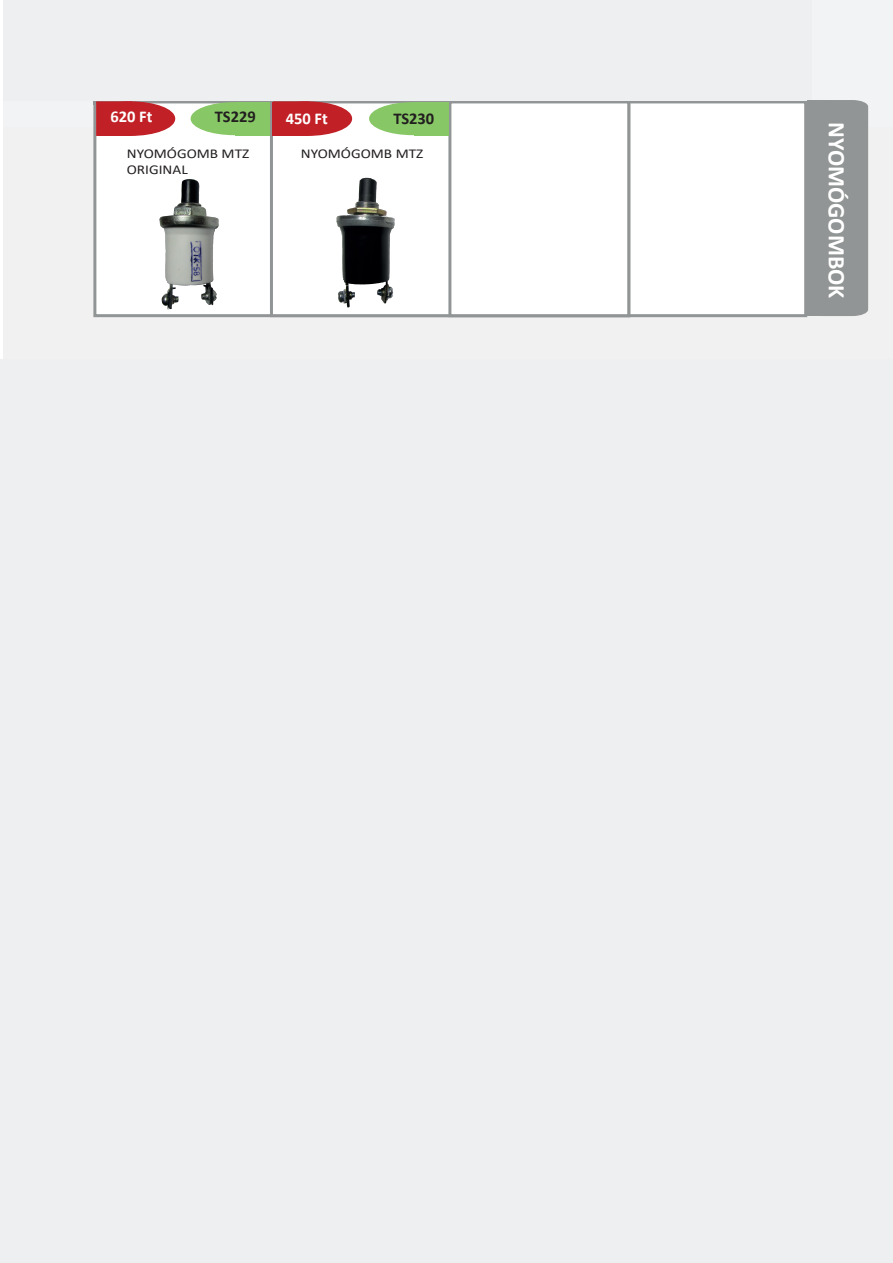
<style>
.page{position:relative;width:893px;height:1263px;background:#fff}
.page>*{position:absolute;margin:0;border:0;box-sizing:border-box;transform-origin:0 0}
.t1{font:700 24px "Calibri";color:#fff}
.t2{font:700 16.5px "Calibri";color:#fff}
.t3{font:700 16.5px "Calibri";color:#231f20}
.t4{font:13.5px/16.2px "Calibri";color:#231f20;scale:1.13 1}
</style>
<div class="page">
<div style="left:3px;top:0;width:890px;height:249px;background:#f2f3f4"></div>
<div style="left:3px;top:127px;width:890px;height:324px;background:#f0f1f0"></div>
<div style="left:95px;top:102px;width:711px;height:214px;background:#fff"></div>
<div style="left:93px;top:100px;width:714px;height:217px;border:3px solid #929595"></div>
<div style="left:270px;top:100px;width:360px;height:217px;border:3px solid #929595"></div>
<div style="left:448px;top:100px;width:182px;height:217px;border:3px solid #929595"></div>
<svg style="left:191px;top:102px;width:44px;height:33px"></svg>
<div style="left:235px;top:102px;width:35px;height:33px;background:#87c765"></div>
<svg style="left:369px;top:102px;width:45px;height:33px"></svg>
<div style="left:414px;top:102px;width:34px;height:33px;background:#87c765"></div>
<svg style="left:93px;top:101px;width:82px;height:35px;background:#c65256"></svg>
<div style="left:97px;top:102px;width:34px;height:33px;background:#c12026"></div>
<div style="left:96px;top:101px;width:36px;height:35px;border:2px solid #c12026"></div>
<svg style="left:271px;top:101px;width:81px;height:35px;background:#c84f53"></svg>
<div style="left:272px;top:102px;width:35px;height:33px;background:#c12026"></div>
<div style="left:273px;top:101px;width:36px;height:35px;border:2px solid #c12026"></div>
<div style="left:3px;top:0;width:808px;height:100px;background:#edeff0"></div>
<div style="left:804px;top:100px;width:64px;height:216px;background:#929595"></div>
<div style="left:807px;top:305px;width:18px;height:11px;background:#929595"></div>
<div style="left:807px;top:100px;width:18px;height:11px;background:#929595"></div>
<div style="left:0;top:359px;width:893px;height:904px;background:#edeff0"></div>
<img style="left:336px;top:177px;width:59px;height:131px">
<img style="left:159px;top:179px;width:60px;height:130px">
<p class="t3" style="left:215px;top:105px;width:42px">TS229</p>
<p class="t3" style="left:393px;top:106px;width:42px">TS230</p>
<p class="t2" style="left:110px;top:105px;width:44px">620 Ft</p>
<p class="t2" style="left:286px;top:107px;width:44px">450 Ft</p>
<p class="t4" style="left:127px;top:145px;width:110px">NYOMÓGOMB MTZ<br>ORIGINAL</p>
<p class="t4" style="left:301px;top:145px;width:110px">NYOMÓGOMB MTZ</p>
<h1 class="t1" style="left:854px;top:122px;width:178px;rotate:90deg">NYOMÓGOMBOK</h1>
</div>
